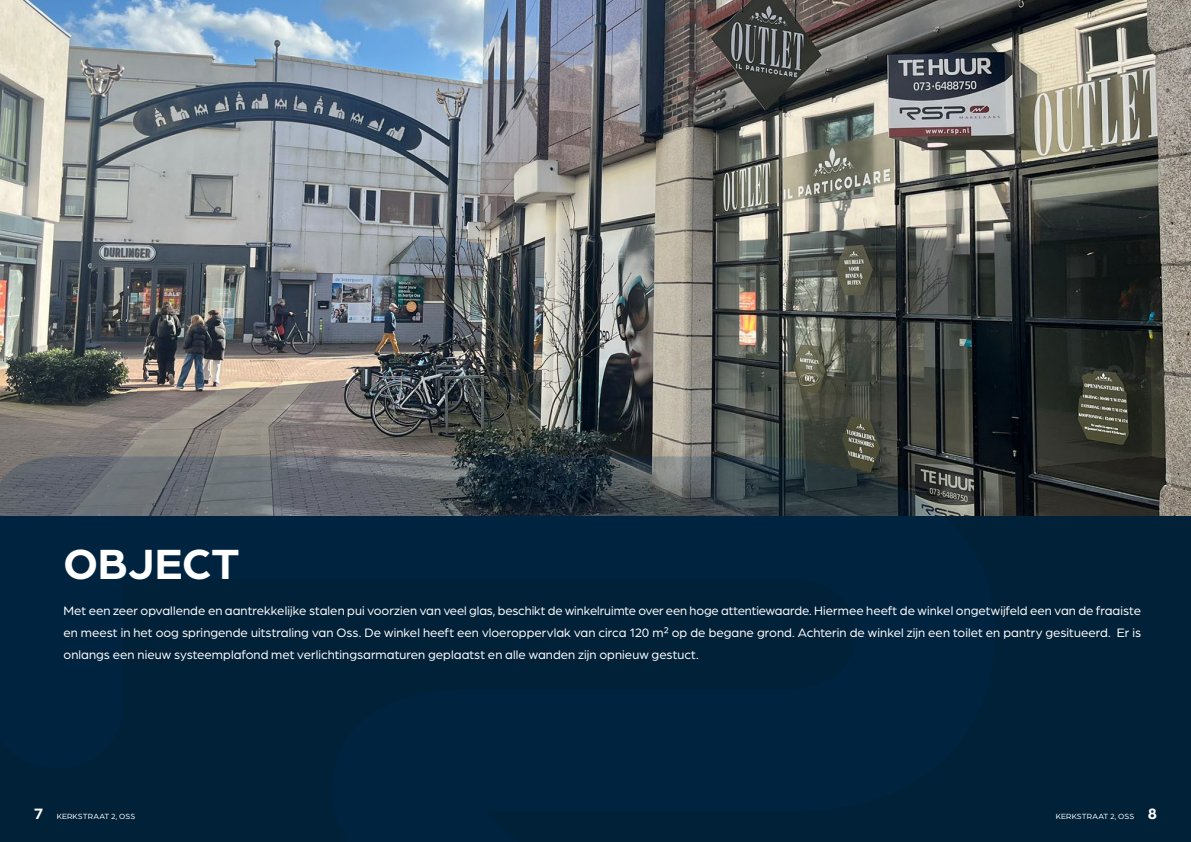
<style>
.page{position:relative;width:1191px;height:842px;background:#002138}
.page>*{position:absolute;margin:0;border:0;box-sizing:border-box;transform-origin:0 0}
.Koppen_groot_wit{font:700 45px "Arboria";color:#fff}
.Broodtekst_wit{font:13px/22px "Arboria";letter-spacing:.005em;color:#fff;text-align:justify}
.t1{font:8px "Arboria";letter-spacing:.015em;color:#fff}
.s1{font-weight:700;font-size:16px}
</style>
<div class="page">
<img style="left:0;top:0;width:1191px;height:515px">
<svg style="left:0;top:456px;width:996px;height:60px;background:#4d5459"></svg>
<p class="Koppen_groot_wit" style="left:63px;top:533px;width:177px">OBJECT</p>
<p class="Broodtekst_wit" style="left:63px;top:599px;width:1079px">Met een zeer opvallende en aantrekkelijke stalen pui voorzien van veel glas, beschikt de winkelruimte over een hoge attentiewaarde. Hiermee heeft de winkel ongetwijfeld een van de fraaiste en meest in het oog springende uitstraling van Oss. De winkel heeft een vloeroppervlak van circa 120 m² op de begane grond. Achterin de winkel zijn een toilet en pantry gesitueerd. Er is onlangs een nieuw systeemplafond met verlichtingsarmaturen geplaatst en alle wanden zijn opnieuw gestuct.</p>
<p class="t1" style="left:34px;top:811px;width:103px"><span class="s1">7</span> KERKSTRAAT 2, OSS</p>
<p class="t1" style="left:1055px;top:811px;width:103px">KERKSTRAAT 2, OSS <span class="s1">8</span></p>
</div>
